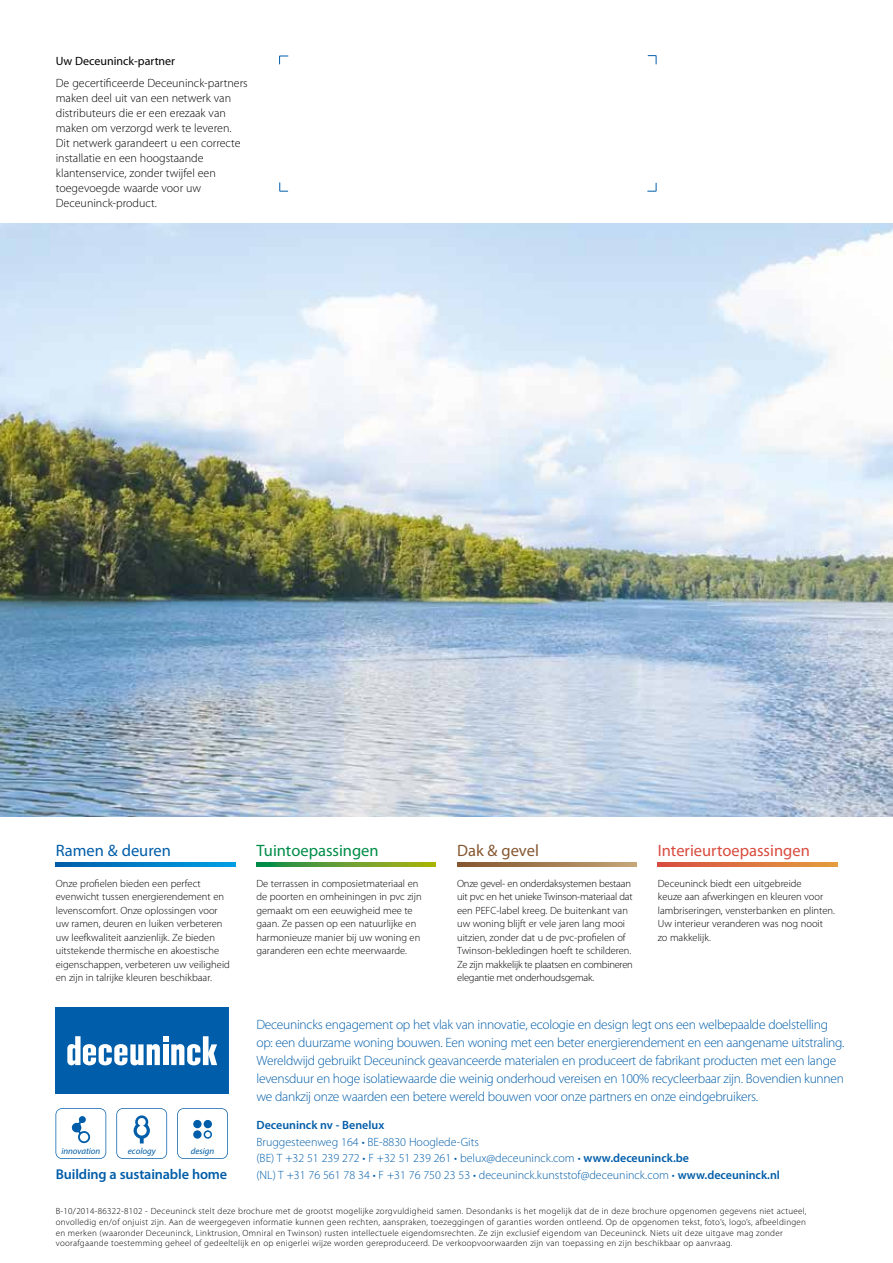
<style>
.page{position:relative;width:893px;height:1263px;background:#fff}
.page>*{position:absolute;margin:0;border:0;box-sizing:border-box;transform-origin:0 0}
.t1{font:16.5px "Myriad Pro";color:#d84b3f}
.t2{font:16.5px "Myriad Pro";color:#008c48}
.t3{font:16.5px "Myriad Pro";color:#005da9}
.t4{font:16.5px "Myriad Pro";color:#855731}
.t5{font:600 14.25px "Myriad Pro";letter-spacing:-.01em;color:#005da9}
.t6{font:600 13.95px "Myriad Pro";color:#005da9}
.t7{font:300 13.5px/18px "Myriad Pro";letter-spacing:-.02em;color:#005da9}
.t8{font:300 12px/15px "Myriad Pro";color:#000}
.t9{font:300 12px/16.5px "Myriad Pro";color:#005da9}
.t10{font:12px "Myriad Pro";color:#000}
.t11{font:600 12px "Myriad Pro";color:#005da9}
.t12{font:300 10.5px/13.5px "Myriad Pro";color:#000}
.t13{font:300 9px/10.8px "Myriad Pro";letter-spacing:.03em;color:#000}
.t14{font:italic 9px "Myriad Pro";color:#005da9}
.s1{font-weight:600}
</style>
<div class="page">
<img style="left:0;top:223px;width:893px;height:593px">
<svg style="left:279px;top:56px;width:9px;height:8px"></svg>
<svg style="left:647px;top:183px;width:10px;height:9px"></svg>
<svg style="left:279px;top:182px;width:9px;height:10px"></svg>
<svg style="left:648px;top:55px;width:9px;height:9px"></svg>
<svg style="left:56px;top:862px;width:179px;height:4px"></svg>
<svg style="left:256px;top:862px;width:180px;height:4px"></svg>
<svg style="left:658px;top:862px;width:179px;height:4px"></svg>
<svg style="left:457px;top:862px;width:179px;height:4px"></svg>
<svg style="left:177px;top:1108px;width:51px;height:51px"></svg>
<svg style="left:116px;top:1108px;width:51px;height:51px"></svg>
<svg style="left:56px;top:1108px;width:50px;height:51px"></svg>
<div style="left:56px;top:1007px;width:173px;height:87px;background:#005da9"></div>
<svg style="left:67px;top:1036px;width:150px;height:30px"></svg>
<p class="t10" style="left:56px;top:53px;width:121px">Uw Deceuninck-partner</p>
<p class="t8" style="left:56px;top:75px;width:193px">De gecertificeerde Deceuninck-partners maken deel uit van een netwerk van distributeurs die er een erezaak van maken om verzorgd werk te leveren.<br>Dit netwerk garandeert u een correcte installatie en een hoogstaande klantenservice, zonder twijfel een toegevoegde waarde voor uw Deceuninck-product.</p>
<h1 class="t3" style="left:56px;top:840px;width:117px">Ramen &amp; deuren</h1>
<p class="t12" style="left:56px;top:876px;width:176px">Onze profielen bieden een perfect evenwicht tussen energierendement en levenscomfort. Onze oplossingen voor uw ramen, deuren en luiken verbeteren uw leefkwaliteit aanzienlijk. Ze bieden uitstekende thermische en akoestische eigenschappen, verbeteren uw veiligheid en zijn in talrijke kleuren beschikbaar.</p>
<h1 class="t2" style="left:256px;top:840px;width:124px">Tuintoepassingen</h1>
<p class="t12" style="left:256px;top:876px;width:167px">De terrassen in composietmateriaal en de poorten en omheiningen in pvc zijn gemaakt om een eeuwigheid mee te gaan. Ze passen op een natuurlijke en harmonieuze manier bij uw woning en garanderen een echte meerwaarde.</p>
<h1 class="t4" style="left:457px;top:840px;width:83px">Dak &amp; gevel</h1>
<p class="t12" style="left:457px;top:876px;width:177px">Onze gevel- en onderdaksystemen bestaan uit pvc en het unieke Twinson-materiaal dat een PEFC-label kreeg. De buitenkant van uw woning blijft er vele jaren lang mooi uitzien, zonder dat u de pvc-profielen of Twinson-bekledingen hoeft te schilderen.<br>Ze zijn makkelijk te plaatsen en combineren elegantie met onderhoudsgemak.</p>
<h1 class="t1" style="left:658px;top:840px;width:154px">Interieurtoepassingen</h1>
<p class="t12" style="left:658px;top:876px;width:179px">Deceuninck biedt een uitgebreide<br>keuze aan afwerkingen en kleuren voor lambriseringen, vensterbanken en plinten.<br>Uw interieur veranderen was nog nooit zo makkelijk.</p>
<p class="t7" style="left:256px;top:1016px;width:590px">Deceunincks engagement op het vlak van innovatie, ecologie en design legt ons een welbepaalde doelstelling op: een duurzame woning bouwen. Een woning met een beter energierendement en een aangename uitstraling.<br>Wereldwijd gebruikt Deceuninck geavanceerde materialen en produceert de fabrikant producten met een lange levensduur en hoge isolatiewaarde die weinig onderhoud vereisen en 100% recycleerbaar zijn. Bovendien kunnen we dankzij onze waarden een betere wereld bouwen voor onze partners en onze eindgebruikers.</p>
<p class="t11" style="left:256px;top:1118px;width:129px">Deceuninck nv - Benelux</p>
<p class="t9" style="left:256px;top:1133px;width:525px">Bruggesteenweg 164 • BE-8830 Hooglede-Gits<br>(BE) T +32 51 239 272 • F +32 51 239 261 • belux@deceuninck.com • <span class="s1">www.deceuninck.be<br></span>(NL) T +31 76 561 78 34 • F +31 76 750 23 53 • deceuninck.kunststof@deceuninck.com • <span class="s1">www.deceuninck.nl</span></p>
<p class="t13" style="left:56px;top:1205px;width:752px">B-10/2014-86322-8102 - Deceuninck stelt deze brochure met de grootst mogelijke zorgvuldigheid samen. Desondanks is het mogelijk dat de in deze brochure opgenomen gegevens niet actueel, onvolledig en/of onjuist zijn. Aan de weergegeven informatie kunnen geen rechten, aanspraken, toezeggingen of garanties worden ontleend. Op de opgenomen tekst, foto’s, logo’s, afbeeldingen en merken (waaronder Deceuninck, Linktrusion, Omniral en Twinson) rusten intellectuele eigendomsrechten. Ze zijn exclusief eigendom van Deceuninck. Niets uit deze uitgave mag zonder voorafgaande toestemming geheel of gedeeltelijk en op enigerlei wijze worden gereproduceerd. De verkoopvoorwaarden zijn van toepassing en zijn beschikbaar op aanvraag.</p>
<p class="t14" style="left:61px;top:1145px;width:41px">innovation</p>
<p class="t14" style="left:128px;top:1145px;width:29px">ecology</p>
<p class="t14" style="left:191px;top:1145px;width:25px">design</p>
<h3 class="t6" style="left:57px;top:1164px;width:171px">Building a sustainable home</h3>
<h2 class="t5" style="left:56px;top:1165px;width:173px">Building a sustainable home</h2>
</div>
